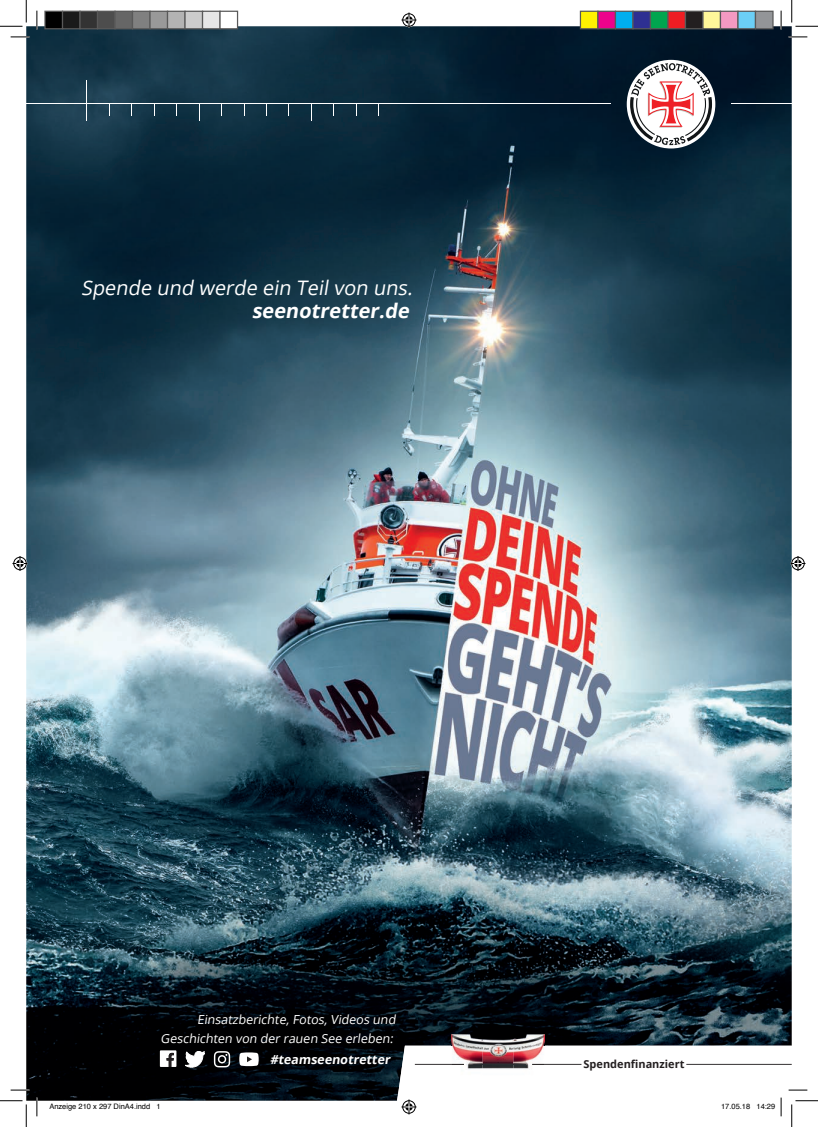
<style>
.page{position:relative;width:818px;height:1127px;background:#fff}
.page>*{position:absolute;margin:0;border:0;box-sizing:border-box;transform-origin:0 0}
.t1{font:italic 20px "Open Sans";color:#fff}
.t2{font:italic 700 20px "Open Sans";color:#fff}
.t3{font:12.5px/18.8px "Open Sans";color:#fff;text-align:right}
.t4{font:700 12.5px "Open Sans";color:#fff}
.t5{font:700 11px "Open Sans";color:#231f20}
.t6{font:7.5px "Helvetica";color:#000}
</style>
<div class="page">
<img style="left:26px;top:26px;width:766px;height:1074px">
<hr style="left:86px;top:80px;width:1px;height:40px;background:#fff">
<svg style="left:199px;top:104px;width:1px;height:16px"></svg>
<svg style="left:311px;top:104px;width:1px;height:16px"></svg>
<hr style="left:37px;top:103px;width:574px;height:1px;background:#fff">
<div style="left:627px;top:60px;width:88px;height:88px;background:#fff;border-radius:50%"></div>
<svg style="left:630px;top:63px;width:82px;height:82px"></svg>
<hr style="left:731px;top:103px;width:50px;height:1px;background:#fff">
<img style="left:452px;top:1034px;width:92px;height:11px">
<svg style="left:239px;top:1052px;width:20px;height:13px"></svg>
<svg style="left:214px;top:1050px;width:16px;height:17px"></svg>
<svg style="left:185px;top:1051px;width:20px;height:15px"></svg>
<svg style="left:160px;top:1050px;width:16px;height:16px"></svg>
<svg style="left:11px;top:36px;width:18px;height:2px"></svg>
<svg style="left:788px;top:36px;width:19px;height:2px"></svg>
<svg style="left:11px;top:1088px;width:18px;height:2px"></svg>
<svg style="left:36px;top:11px;width:2px;height:18px"></svg>
<svg style="left:36px;top:1097px;width:2px;height:18px"></svg>
<svg style="left:780px;top:11px;width:2px;height:18px"></svg>
<svg style="left:0;top:0;width:27px;height:27px"></svg>
<svg style="left:0;top:1100px;width:27px;height:26px"></svg>
<svg style="left:791px;top:0;width:27px;height:27px"></svg>
<svg style="left:401px;top:13px;width:15px;height:15px"></svg>
<svg style="left:13px;top:556px;width:15px;height:15px"></svg>
<svg style="left:790px;top:556px;width:15px;height:15px"></svg>
<div style="left:45px;top:11px;width:18px;height:18px;background:#000"></div>
<div style="left:44px;top:11px;width:19px;height:18px;border:1px solid #595959"></div>
<div style="left:63px;top:11px;width:17px;height:18px;background:#1a1a1a"></div>
<div style="left:62px;top:11px;width:19px;height:18px;border:1px solid #595959"></div>
<div style="left:80px;top:11px;width:18px;height:18px;background:#333"></div>
<div style="left:79px;top:11px;width:19px;height:18px;border:1px solid #595959"></div>
<div style="left:98px;top:11px;width:17px;height:18px;background:#4d4d4d"></div>
<div style="left:97px;top:11px;width:19px;height:18px;border:1px solid #595959"></div>
<div style="left:115px;top:11px;width:18px;height:18px;background:#666"></div>
<div style="left:114px;top:11px;width:19px;height:18px;border:1px solid #595959"></div>
<div style="left:133px;top:11px;width:17px;height:18px;background:#808080"></div>
<div style="left:132px;top:11px;width:19px;height:18px;border:1px solid #595959"></div>
<div style="left:150px;top:11px;width:18px;height:18px;background:#999"></div>
<div style="left:149px;top:11px;width:19px;height:18px;border:1px solid #595959"></div>
<div style="left:168px;top:11px;width:17px;height:18px;background:#b3b3b3"></div>
<div style="left:167px;top:11px;width:19px;height:18px;border:1px solid #595959"></div>
<div style="left:185px;top:11px;width:18px;height:18px;background:#ccc"></div>
<div style="left:184px;top:11px;width:19px;height:18px;border:1px solid #595959"></div>
<div style="left:203px;top:11px;width:17px;height:18px;background:#e6e6e6"></div>
<div style="left:202px;top:11px;width:19px;height:18px;border:1px solid #595959"></div>
<div style="left:220px;top:11px;width:18px;height:18px;background:#fff"></div>
<div style="left:219px;top:11px;width:19px;height:18px;border:1px solid #595959"></div>
<div style="left:580px;top:11px;width:18px;height:18px;background:#fff101"></div>
<div style="left:580px;top:11px;width:18px;height:18px;border:1px solid #595959"></div>
<div style="left:598px;top:11px;width:17px;height:18px;background:#ed028c"></div>
<div style="left:597px;top:11px;width:19px;height:18px;border:1px solid #595959"></div>
<div style="left:615px;top:11px;width:18px;height:18px;background:#00aeef"></div>
<div style="left:615px;top:11px;width:18px;height:18px;border:1px solid #595959"></div>
<div style="left:633px;top:11px;width:17px;height:18px;background:#2e3092"></div>
<div style="left:632px;top:11px;width:19px;height:18px;border:1px solid #595959"></div>
<div style="left:650px;top:11px;width:18px;height:18px;background:#00a54f"></div>
<div style="left:650px;top:11px;width:18px;height:18px;border:1px solid #595959"></div>
<div style="left:668px;top:11px;width:17px;height:18px;background:#ee1d23"></div>
<div style="left:667px;top:11px;width:19px;height:18px;border:1px solid #595959"></div>
<div style="left:685px;top:11px;width:18px;height:18px;background:#231f20"></div>
<div style="left:685px;top:11px;width:18px;height:18px;border:1px solid #595959"></div>
<div style="left:703px;top:11px;width:17px;height:18px;background:#fff79a"></div>
<div style="left:702px;top:11px;width:19px;height:18px;border:1px solid #595959"></div>
<div style="left:720px;top:11px;width:18px;height:18px;background:#f499c2"></div>
<div style="left:720px;top:11px;width:18px;height:18px;border:1px solid #595959"></div>
<div style="left:738px;top:11px;width:17px;height:18px;background:#6bcff6"></div>
<div style="left:737px;top:11px;width:19px;height:18px;border:1px solid #595959"></div>
<div style="left:755px;top:11px;width:18px;height:18px;background:#939598"></div>
<div style="left:755px;top:11px;width:18px;height:18px;border:1px solid #595959"></div>
<svg style="left:397px;top:1045px;width:421px;height:81px"></svg>
<h1 class="t1" style="left:81px;top:274px;width:337px">Spende und werde ein Teilvon uns.</h1>
<h1 class="t2" style="left:252px;top:296px;width:163px">seenotretter.de</h1>
<p class="t3" style="left:161px;top:1009px;width:239px">Einsatzberichte, Fotos, Videos und<br>Geschichten von der rauen See erleben:</p>
<p class="t4" style="left:270px;top:1050px;width:124px">#teamseenotretter</p>
<p class="t5" style="left:583px;top:1056px;width:102px">Spendenfinanziert</p>
<p class="t6" style="left:49px;top:1100px;width:113px">Anzeige 210 x 297 DinA4.indd 1</p>
<p class="t6" style="left:721px;top:1100px;width:56px">17.05.18 14:29</p>
</div>
